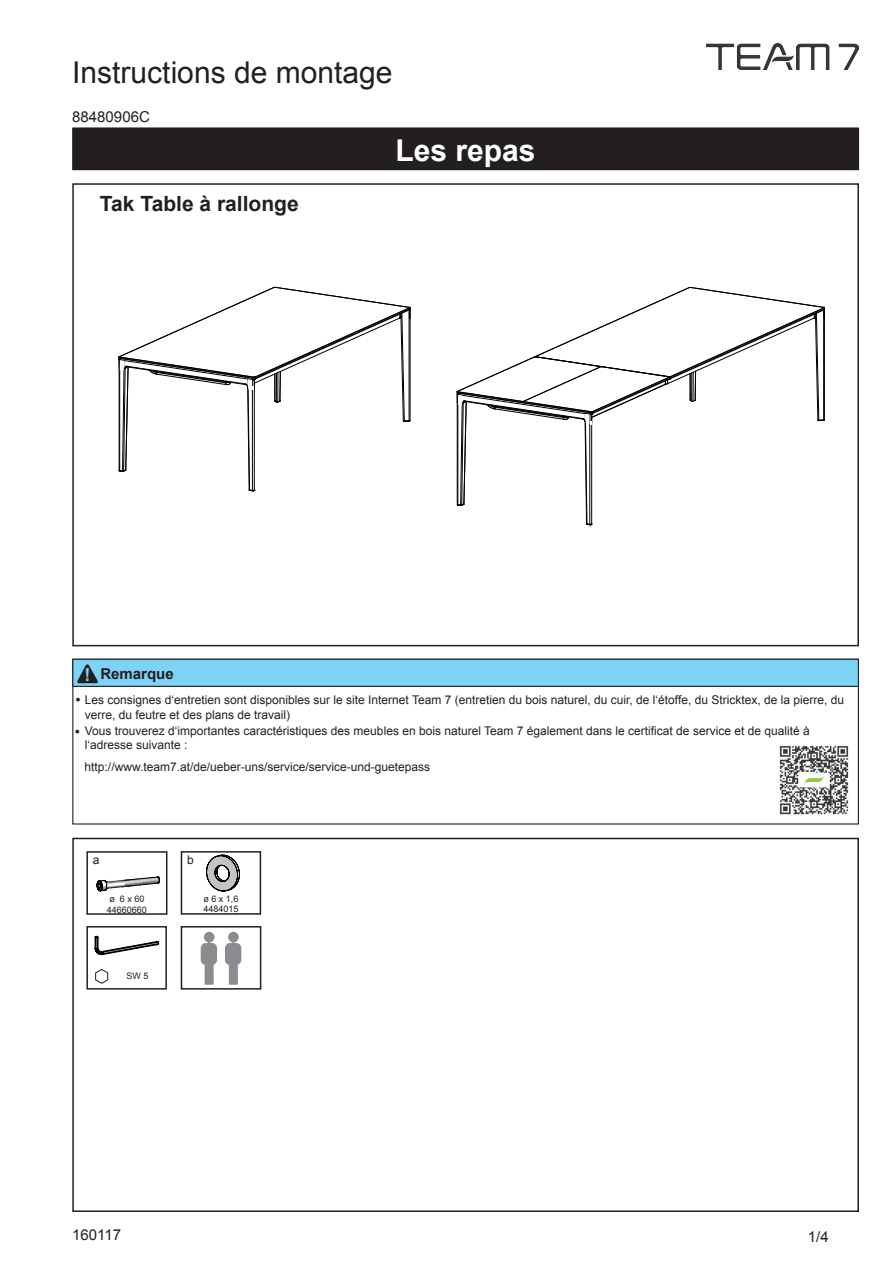
<style>
.page{position:relative;width:893px;height:1263px;background:#fff}
.page>*{position:absolute;margin:0;border:0;box-sizing:border-box;transform-origin:0 0}
.t1{font:30px "Arial";color:#231f20}
.t2{font:700 30px "Arial";color:#fff}
.t3{font:700 21px "Arial";color:#231f20}
.Datum{font:700 18px "Arial";color:#7cd3f6}
.Nummer{font:15px "Arial";color:#231f20}
.Datum-2{font:15px "Arial";color:#231f20}
.t4{font:700 15px "Arial";color:#231f20}
.Seitenzahl{font:15px "Arial";color:#231f20}
.Seitenzahl-2{font:12px/14.2px "Arial";color:#231f20}
.Datum-3{font:12px "Arial";color:#231f20}
.t5{font:9px "Arial";color:#231f20}
</style>
<div class="page">
<div style="left:72px;top:183px;width:787px;height:463px;border:2px solid #231f20"></div>
<div style="left:72px;top:838px;width:787px;height:374px;border:2px solid #231f20"></div>
<div style="left:73px;top:659px;width:785px;height:27px;background:#7cd3f6"></div>
<div style="left:72px;top:659px;width:787px;height:28px;border:1px solid #231f20"></div>
<svg style="left:77px;top:664px;width:21px;height:19px"></svg>
<img style="left:779px;top:745px;width:70px;height:70px">
<div style="left:86px;top:851px;width:81px;height:64px;border:2px solid #231f20"></div>
<svg style="left:96px;top:876px;width:64px;height:16px"></svg>
<div style="left:181px;top:851px;width:80px;height:64px;border:2px solid #231f20"></div>
<svg style="left:206px;top:854px;width:34px;height:38px"></svg>
<svg style="left:94px;top:935px;width:66px;height:21px"></svg>
<div style="left:86px;top:926px;width:81px;height:63px;border:2px solid #231f20"></div>
<svg style="left:95px;top:969px;width:13px;height:15px"></svg>
<div style="left:181px;top:926px;width:80px;height:63px;border:2px solid #231f20"></div>
<svg style="left:201px;top:932px;width:16px;height:53px"></svg>
<svg style="left:225px;top:932px;width:16px;height:53px"></svg>
<svg style="left:119px;top:287px;width:292px;height:205px"></svg>
<svg style="left:457px;top:287px;width:368px;height:239px"></svg>
<div style="left:73px;top:128px;width:786px;height:42px;background:#231f20"></div>
<img style="left:706px;top:43px;width:153px;height:27px">
<p class="t1" style="left:72px;top:53px;width:322px">Instructions de montage</p>
<p class="Nummer" style="left:72px;top:107px;width:79px">88480906C</p>
<p class="t3" style="left:100px;top:190px;width:200px">Tak Table à rallonge</p>
<h1 class="t2" style="left:396px;top:130px;width:142px">Les repas</h1>
<p class="Datum" style="left:85px;top:662px;width:7px">!</p>
<p class="t4" style="left:100px;top:663px;width:75px">Remarque</p>
<p class="Datum-2" style="left:76px;top:690px;width:7px">•</p>
<p class="Seitenzahl-2" style="left:85px;top:693px;width:761px">Les consignes d‘entretien sont disponibles sur le site Internet Team 7 (entretien du bois naturel, du cuir, de l‘étoffe, du Stricktex, de la pierre, du verre, du feutre et des plans de travail)</p>
<p class="Seitenzahl-2" style="left:85px;top:723px;width:726px">Vous trouverez d‘importantes caractéristiques des meubles en bois naturel Team 7 également dans le certificat de service et de qualité à l‘adresse suivante :</p>
<p class="Datum-2" style="left:75px;top:722px;width:7px">•</p>
<p class="Seitenzahl-2" style="left:85px;top:760px;width:347px">http://www.team7.at/de/ueber-uns/service/service-und-guetepass</p>
<p class="Datum-3" style="left:93px;top:852px;width:8px">a</p>
<p class="Datum-3" style="left:187px;top:852px;width:8px">b</p>
<p class="t5" style="left:109px;top:893px;width:37px">ø 6 x 60</p>
<p class="t5" style="left:107px;top:904px;width:42px">44660660</p>
<p class="t5" style="left:203px;top:892px;width:37px">ø 6 x 1,6</p>
<p class="t5" style="left:203px;top:903px;width:37px">4484015</p>
<p class="t5" style="left:126px;top:970px;width:24px">SW 5</p>
<p class="Datum-2" style="left:72px;top:1225px;width:50px">160117</p>
<p class="Seitenzahl" style="left:808px;top:1227px;width:22px">1/4</p>
</div>
